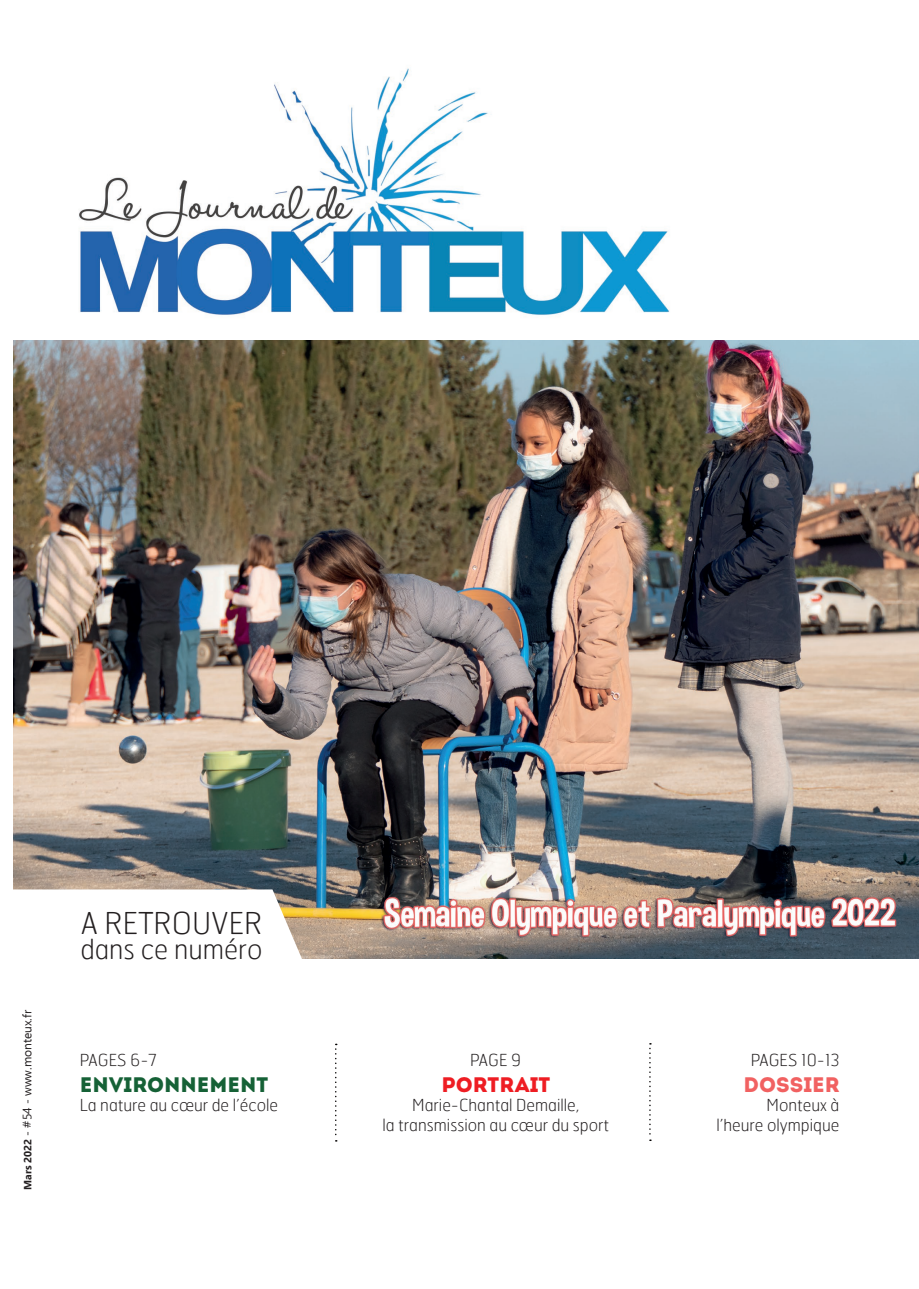
<style>
.page{position:relative;width:919px;height:1289px;background:#fff}
.page>*{position:absolute;margin:0;border:0;box-sizing:border-box;transform-origin:0 0}
.t1{font:100 30px "Hermes";color:#231f20}
.t2{font:100 27px "Hermes";color:#231f20}
.t3{font:21px "Intro";color:#156136}
.t4{font:21px "Intro";color:#ee1d23}
.t5{font:21px "Intro";color:#f16161}
.t6{font:100 16.5px/19.8px "Hermes";color:#231f20;text-align:right}
.t7{font:12px "Ebrima";color:#231f20}
.s1{font-weight:700;font-size:10.5px}
</style>
<div class="page">
<img style="left:13px;top:341px;width:905px;height:617px">
<img style="left:79px;top:68px;width:591px;height:248px">
<svg style="left:335px;top:1043px;width:2px;height:98px"></svg>
<svg style="left:649px;top:1043px;width:2px;height:97px"></svg>
<svg style="left:13px;top:889px;width:295px;height:70px"></svg>
<p class="t7" style="left:18px;top:1189px;width:181px;rotate:-90deg"><span class="s1">Mars 2022</span> - #54 - www.monteux.fr</p>
<p class="t1" style="left:80px;top:904px;width:184px">A RETROUVER</p>
<p class="t2" style="left:80px;top:932px;width:183px">dans ce numéro</p>
<p class="t6" style="left:80px;top:1049px;width:79px">PAGES 6-7</p>
<p class="t3" style="left:80px;top:1071px;width:190px">ENVIRONNEMENT</p>
<p class="t6" style="left:80px;top:1094px;width:200px">La nature au cœur de l’école</p>
<p class="t6" style="left:470px;top:1049px;width:52px">PAGE 9</p>
<p class="t4" style="left:441px;top:1071px;width:110px">PORTRAIT</p>
<p class="t6" style="left:412px;top:1094px;width:168px">Marie-Chantal Demaille,</p>
<p class="t6" style="left:382px;top:1114px;width:228px">la transmission au cœur du sport</p>
<p class="t6" style="left:750px;top:1049px;width:90px">PAGES 10-13</p>
<p class="t5" style="left:743px;top:1071px;width:97px">DOSSIER</p>
<p class="t6" style="left:716px;top:1094px;width:124px">Monteux à l’heure olympique</p>
</div>
